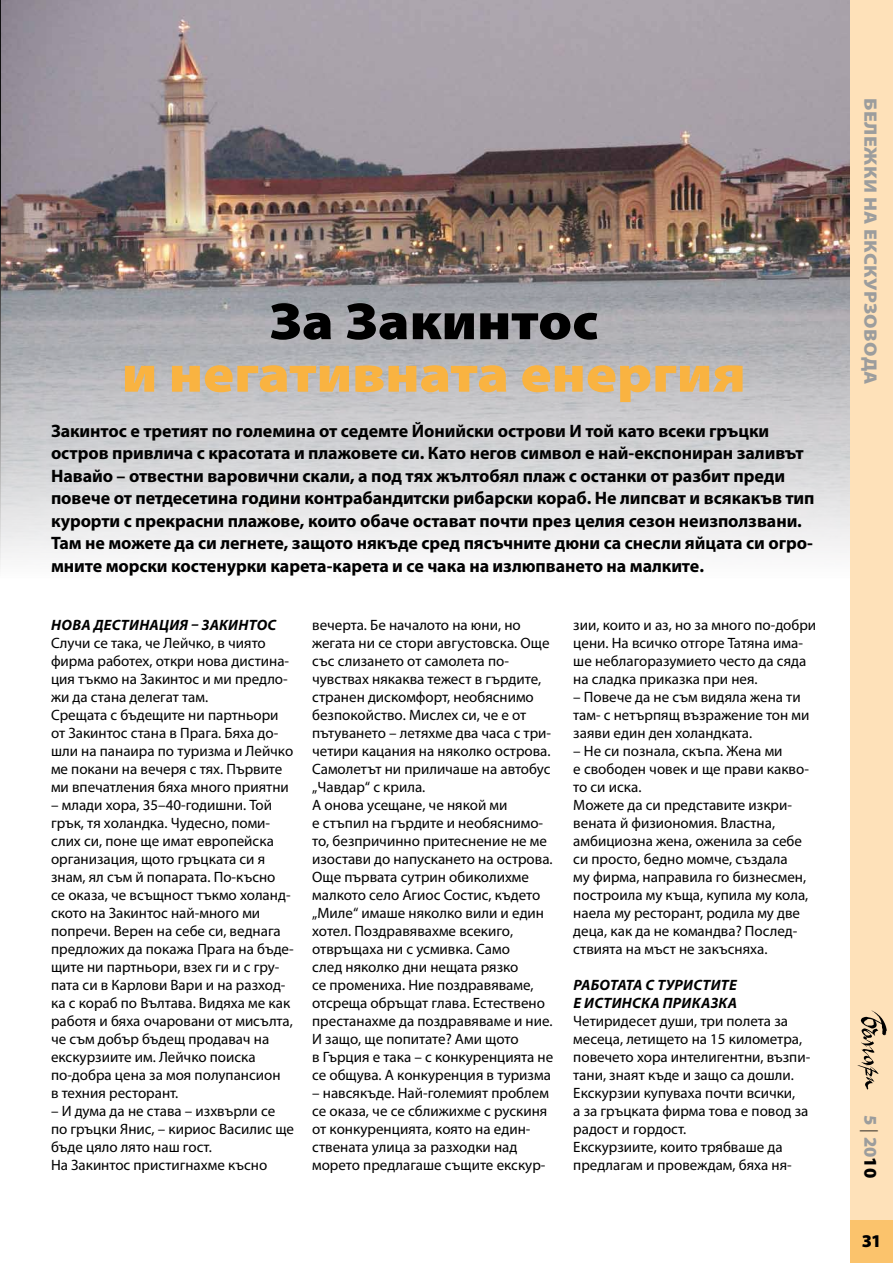
<style>
.page{position:relative;width:893px;height:1263px;background:#fff}
.page>*{position:absolute;margin:0;border:0;box-sizing:border-box;transform-origin:0 0}
.t1{font:900 52.5px "Myriad Pro";color:#f9b341;scale:1.1 1}
.t2{font:900 52.5px "Myriad Pro";color:#000;scale:1.1 1}
.t3{font:700 18px/22.5px "Myriad Pro";letter-spacing:-.005em;color:#000}
.t4{font:900 18px "Myriad Pro";letter-spacing:.01em;color:#9c9d9d;scale:1.1 1}
.t5{font:900 18px "Myriad Pro";letter-spacing:.01em;color:#9c9d9d}
.t6{font:900 18px "Myriad Pro";color:#000}
.t7{font:15px/18px "Myriad Pro";color:#000}
.t8{font:italic 700 15px/18px "Myriad Pro";letter-spacing:.085em;color:#000}
.s1{font-weight:300;color:#000}
.s2{color:#000}
</style>
<div class="page">
<img style="left:0;top:0;width:850px;height:567px">
<div style="left:850px;top:0;width:43px;height:1263px;background:#fee1b9"></div>
<div style="left:850px;top:1220px;width:43px;height:43px;background:#fbc36c"></div>
<h1 class="t2" style="left:269px;top:286px;width:301px">За Закинтос</h1>
<h1 class="t1" style="left:122px;top:339px;width:569px">и негативната енергия</h1>
<p class="t3" style="left:51px;top:419px;width:765px">Закинтос е третият по големина от седемте Йонийски острови И той като всеки гръцки остров привлича с красотата и плажовете си. Като негов символ е най-експониран заливът Навайо – отвестни варовични скали, а под тях жълтобял плаж с останки от разбит преди повече от петдесетина години контрабандитски рибарски кораб. Не липсват и всякакъв тип курорти с прекрасни плажове, които обаче остават почти през целия сезон неизползвани.<br>Там не можете да си легнете, защото някъде сред пясъчните дюни са снесли яйцата си огро&shy;мните морски костенурки карета-карета и се чака на излюпването на малките.</p>
<p class="t8" style="left:51px;top:615px;width:179px">Нова дестинация – Закин</p>
<p class="t8" style="left:249px;top:615px;width:27px">тос</p>
<p class="t7" style="left:51px;top:634px;width:244px">Случи се така, че Лейчко, в чиято фирма работех, откри нова дистина&shy;ция тъкмо на Закинтос и ми предло&shy;жи да стана делегат там.<br>Срещата с бъдещите ни партньори от Закинтос стана в Прага. Бяха до&shy;шли на панаира по туризма и Лейчко ме покани на вечеря с тях. Първите ми впечатления бяха много приятни</p>
<p class="t7" style="left:51px;top:796px;width:244px">– млади хора, 35–40-годишни. Той грък, тя холандка. Чудесно, поми&shy;слих си, поне ще имат европейска организация, щото гръцката си я знам, ял съм й попарата. По-късно<br>се оказа, че всъщност тъкмо холанд&shy;ското на Закинтос най-много ми попречи. Верен на себе си, веднага предложих да покажа Прага на бъде&shy;щите ни партньори, взех ги и с гру&shy;пата си в Карлови Вари и на разход&shy;ка с кораб по Вълтава. Видяха ме как работя и бяха очаровани от мисълта, че съм добър бъдещ продавач на екскурзиите им. Лейчко поиска по-добра цена за моя полупансион<br>в техния ресторант.</p>
<p class="t7" style="left:51px;top:1102px;width:244px">– И дума да не става – изхвърли се по гръцки Янис, – кириос Василис ще бъде цяло лято наш гост.<br>На Закинтос пристигнахме късно</p>
<p class="t7" style="left:312px;top:616px;width:243px">вечерта. Бе началото на юни, но жегата ни се стори августовска. Още със слизането от самолета по&shy;чувствах някаква тежест в гърдите, странен дискомфорт, необяснимо безпокойство. Мислех си, че е от пътуването – летяхме два часа с три&shy;четири кацания на няколко острова.<br>Самолетът ни приличаше на автобус „Чавдар“ с крила.<br>А онова усещане, че някой ми<br>е стъпил на гърдите и необяснимо&shy;то, безпричинно притеснение не ме изостави до напускането на острова.<br>Още първата сутрин обиколихме малкото село Агиос Состис, където „Миле“ имаше няколко вили и един хотел. Поздравявахме всекиго, отвръщаха ни с усмивка. Само<br>след няколко дни нещата рязко<br>се промениха. Ние поздравяваме, отсреща обръщат глава. Естествено престанахме да поздравяваме и ние.<br>И защо, ще попитате? Ами щото<br>в Гърция е така – с конкуренцията не се общува. А конкуренция в туризма</p>
<p class="t7" style="left:312px;top:1084px;width:238px">– навсякъде. Най-големият проблем се оказа, че се сближихме с рускиня от конкуренцията, която на един&shy;ствената улица за разходки над морето предлагаше същите екскур-</p>
<p class="t7" style="left:573px;top:616px;width:244px">зии, които и аз, но за много по-добри цени. На всичко отгоре Татяна има&shy;ше неблагоразумието често да сяда на сладка приказка при нея.</p>
<p class="t7" style="left:573px;top:688px;width:238px">– Повече да не съм видяла жена ти там- с нетърпящ възражение тон ми заяви един ден холандката.</p>
<p class="t7" style="left:573px;top:742px;width:237px">– Не си познала, скъпа. Жена ми<br>е свободен човек и ще прави какво&shy;то си иска.<br>Можете да си представите изкри&shy;вената й физиономия. Властна, амбициозна жена, оженила за себе си просто, бедно момче, създала<br>му фирма, направила го бизнесмен, построила му къща, купила му кола, наела му ресторант, родила му две деца, как да не командва? Послед&shy;ствията на мъст не закъсняха.</p>
<p class="t8" style="left:573px;top:975px;width:165px">Работата с туристите е истин ска приказка</p>
<p class="t7" style="left:573px;top:1012px;width:238px">Четиридесет души, три полета за месеца, летището на 15 километра, повечето хора интелигентни, възпи&shy;тани, знаят къде и защо са дошли.<br>Екскурзии купуваха почти всички,<br>а за гръцката фирма това е повод за радост и гордост.<br>Екскурзиите, които трябваше да предлагам и провеждам, бяха ня-</p>
<p class="t4" style="left:883px;top:98px;width:262px;rotate:90deg">Бележки на екскурзовод а</p>
<p class="t4" style="left:883px;top:110px;width:171px;rotate:90deg">ългарите в Чехия</p>
<p class="t5" style="left:883px;top:1115px;width:64px;rotate:90deg">5 <span class="s1">|</span> 20<span class="s2">10</span></p>
<p class="t6" style="left:862px;top:1229px;width:21px">31</p>
</div>
